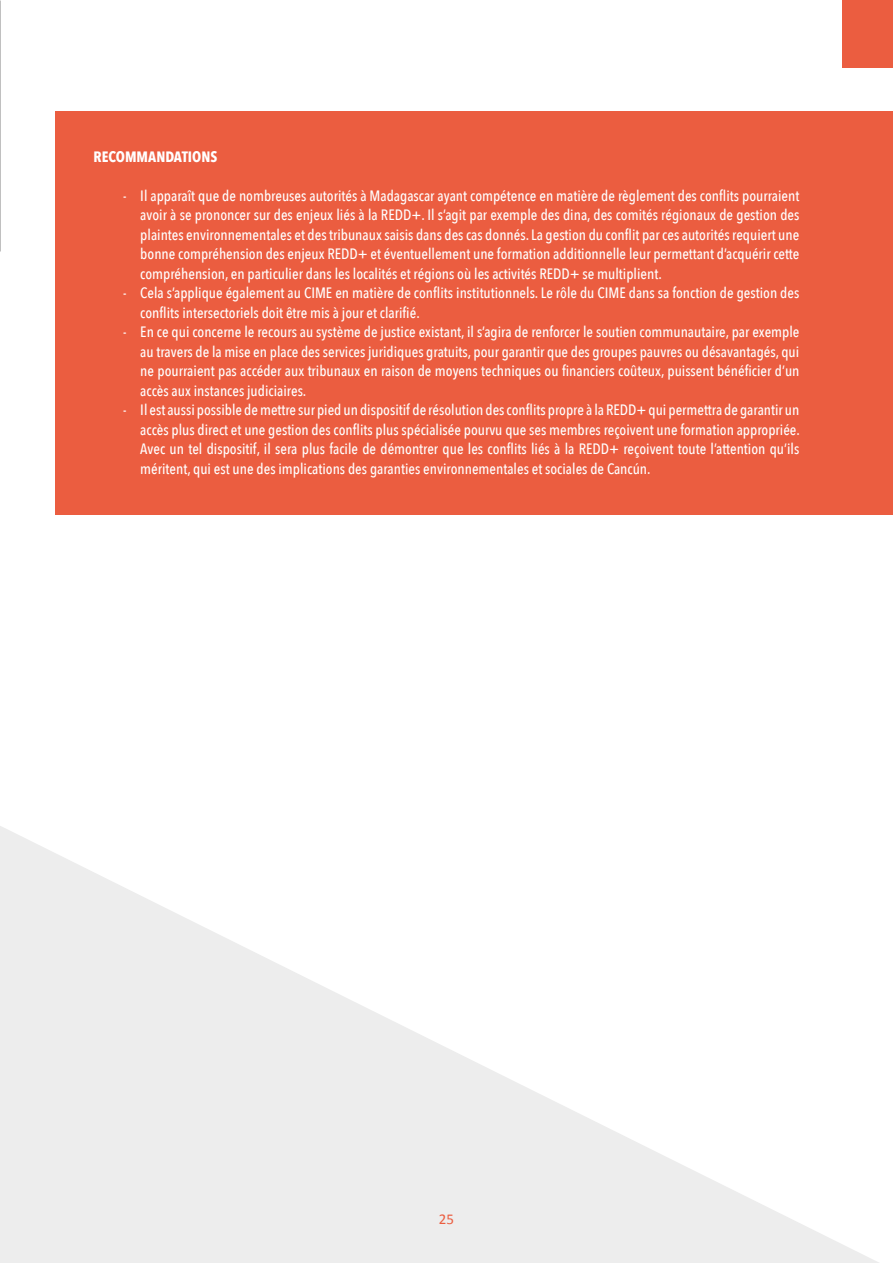
<style>
.page{position:relative;width:893px;height:1263px;background:#fff}
.page>*{position:absolute;margin:0;border:0;box-sizing:border-box;transform-origin:0 0}
.t1{font:500 15px/19.5px "Avenir Next Condensed";color:#fff;text-align:justify}
.t2{font:700 15px "Avenir Next Condensed";color:#fff}
.t3{font:15px "Calibri";color:#eb5d40}
</style>
<div class="page">
<div style="left:843px;top:0;width:50px;height:68px;background:#eb5d40"></div>
<svg style="left:0;top:826px;width:879px;height:437px;fill:#ededed"></svg>
<div style="left:56px;top:111px;width:837px;height:403px;background:#eb5d40"></div>
<p class="t2" style="left:94px;top:147px;width:125px">RECOMMANDATIONS</p>
<p class="t1" style="left:140px;top:186px;width:661px;text-indent:-17px">- Il apparaît que de nombreuses autorités à Madagascar ayant compétence en matière de règlement des conflits pourraient avoir à se prononcer sur des enjeux liés à la REDD+. Il s’agit par exemple des dina, des comités régionaux de gestion des plaintes environnementales et des tribunaux saisis dans des cas donnés. La gestion du conflit par ces autorités requiert une bonne compréhension des enjeux REDD+ et éventuellement une formation additionnelle leur permettant d’acquérir cette compréhension, en particulier dans les localités et régions où les activités REDD+ se multiplient.</p>
<p class="t1" style="left:140px;top:283px;width:661px;text-indent:-17px">- Cela s’applique également au CIME en matière de conflits institutionnels. Le rôle du CIME dans sa fonction de gestion des conflits intersectoriels doit être mis à jour et clarifié.</p>
<p class="t1" style="left:140px;top:322px;width:661px;text-indent:-17px">- En ce qui concerne le recours au système de justice existant, il s’agira de renforcer le soutien communautaire, par exemple au travers de la mise en place des services juridiques gratuits, pour garantir que des groupes pauvres ou désavantagés, qui ne pourraient pas accéder aux tribunaux en raison de moyens techniques ou financiers coûteux, puissent bénéficier d’un accès aux instances judiciaires.</p>
<p class="t1" style="left:140px;top:400px;width:661px;text-indent:-17px">- Il est aussi possible de mettre sur pied un dispositif de résolution des conflits propre à la REDD+ qui permettra de garantir un accès plus direct et une gestion des conflits plus spécialisée pourvu que ses membres reçoivent une formation appropriée.<br>Avec un tel dispositif, il sera plus facile de démontrer que les conflits liés à la REDD+ reçoivent toute l’attention qu’ils méritent, qui est une des implications des garanties environnementales et sociales de Cancún.</p>
<p class="t3" style="left:439px;top:1210px;width:17px">25</p>
</div>
